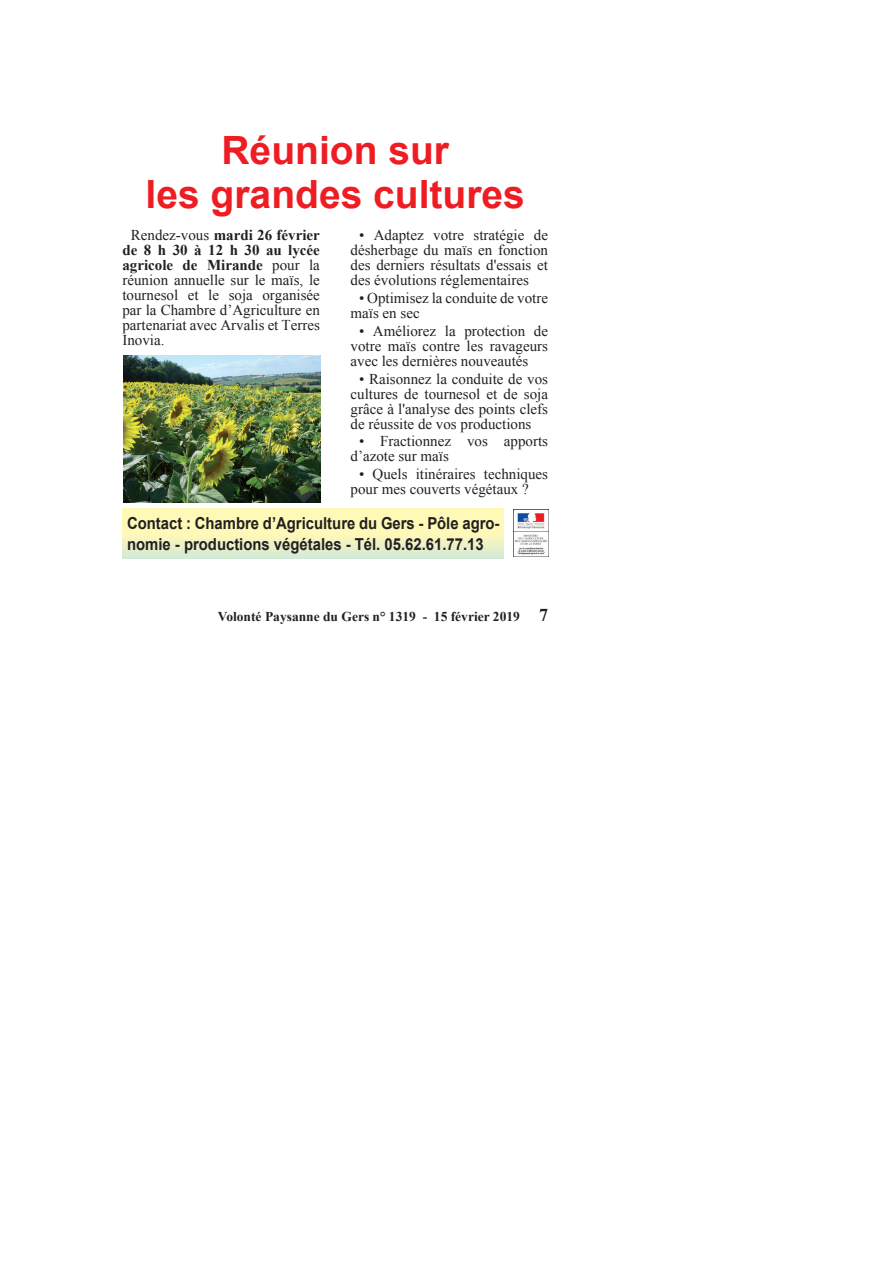
<style>
.page{position:relative;width:893px;height:1263px;background:#fff}
.page>*{position:absolute;margin:0;border:0;box-sizing:border-box;transform-origin:0 0}
.t1{font:700 39px/43.5px "Arial";color:#ee1d23;text-align:center}
.t2{font:700 16.5px/21px "Arial";color:#231f20;scale:.9 1}
.t3{font:15px/15px "Times New Roman";color:#231f20;text-align:justify}
.t4{font:700 13.5px "Times New Roman";color:#231f20}
.s1{font-weight:700}
.s2{font-size:18px}
</style>
<div class="page">
<img style="left:513px;top:509px;width:35px;height:48px">
<div style="left:123px;top:508px;width:381px;height:51px;background:linear-gradient(to bottom,#fffdb0,#dfedcf)"></div>
<img style="left:124px;top:355px;width:196px;height:148px">
<h1 class="t1" style="left:146px;top:130px;width:381px">Réunion sur<br>les grandes cultures</h1>
<p class="t3" style="left:122px;top:227px;width:199px;text-indent:9px">Rendez-vous <span class="s1">mardi 26 février de 8 h 30 à 12 h 30 au lycée agricole de Mirande</span> pour la réunion annuelle sur le maïs, le tournesol et le soja organisée par la Chambre d’Agriculture en partenariat avec Arvalis et Terres Inovia.</p>
<p class="t3" style="left:351px;top:227px;width:199px;text-indent:9px">• Adaptez votre stratégie de désherbage du maïs en fonction des derniers résultats d'essais et des évolutions réglementaires</p>
<p class="t3" style="left:351px;top:290px;width:199px;text-indent:9px">• Optimisez la conduite de votre maïs en sec</p>
<p class="t3" style="left:351px;top:323px;width:199px;text-indent:9px">• Améliorez la protection de votre maïs contre les ravageurs avec les dernières nouveautés</p>
<p class="t3" style="left:351px;top:371px;width:199px;text-indent:9px">• Raisonnez la conduite de vos cultures de tournesol et de soja grâce à l'analyse des points clefs de réussite de vos productions</p>
<p class="t3" style="left:351px;top:434px;width:199px;text-indent:9px">• Fractionnez vos apports d’azote sur maïs</p>
<p class="t3" style="left:351px;top:467px;width:199px;text-indent:9px">• Quels itinéraires techniques pour mes couverts végétaux ?</p>
<p class="t2" style="left:127px;top:513px;width:415px">Contact : Chambre d’Agriculture du Gers - Pôle agro&shy;nomie - productions végétales - Tél. 05.62.61.77.13</p>
<p class="t4" style="left:218px;top:607px;width:332px">Volonté Paysanne du Gers n° 1319 - 15 février 2019 <span class="s2">7</span></p>
</div>
